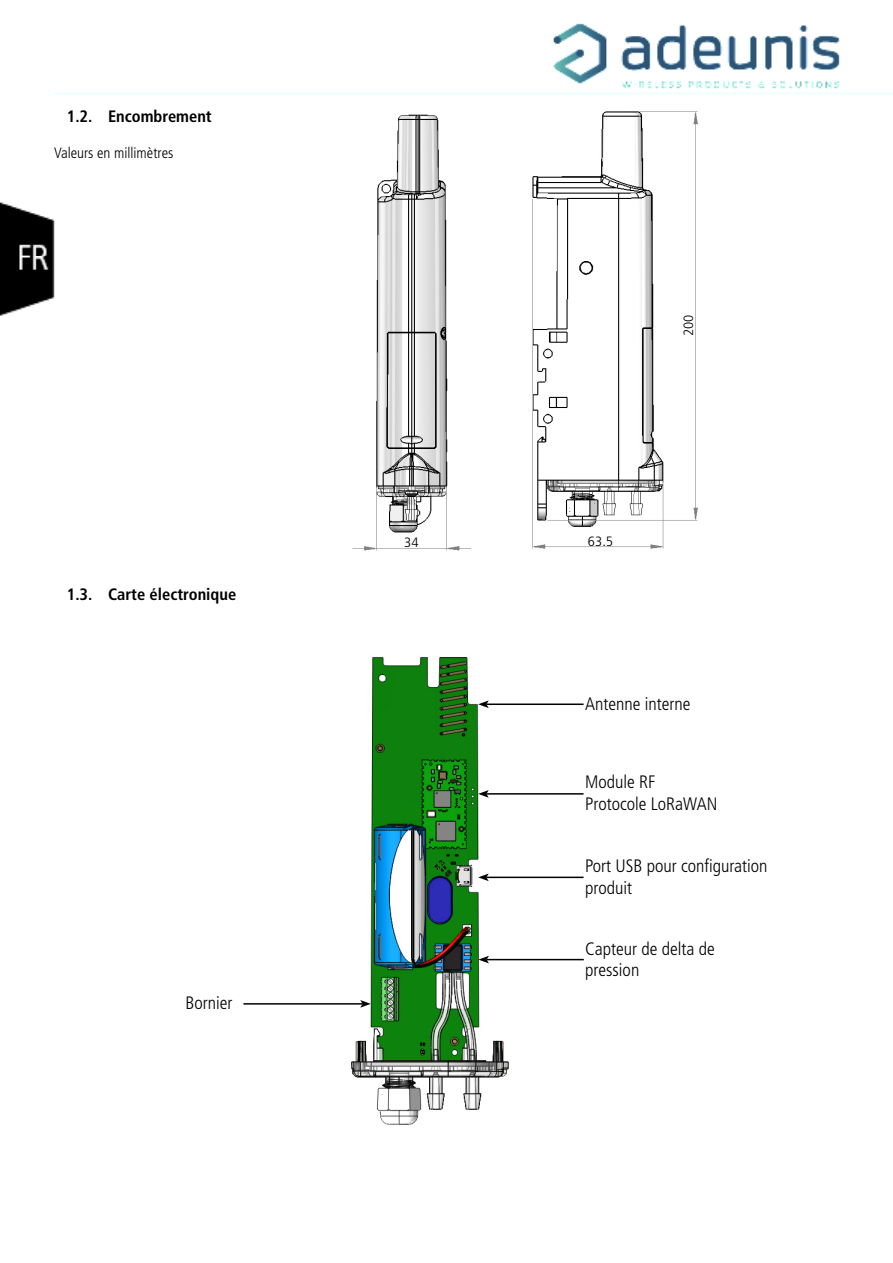
<style>
.page{position:relative;width:893px;height:1263px;background:#fff}
.page>*{position:absolute;margin:0;border:0;box-sizing:border-box;transform-origin:0 0}
.t1{font:300 condensed 18px/21.6px "Frutiger LT";color:#000}
.t2{font:700 condensed 16.5px "Frutiger LT";color:#000}
.Texte{font:300 condensed 15px "Frutiger LT";color:#000}
.t3{font:300 condensed 13.5px "Frutiger LT";color:#000;scale:1.11 1}
</style>
<div class="page">
<img style="left:0;top:22px;width:893px;height:983px">
<img style="left:510px;top:106px;width:320px;height:449px">
<img style="left:337px;top:114px;width:149px;height:456px">
<img style="left:248px;top:649px;width:343px;height:476px">
<hr style="left:243px;top:1003px;width:120px;height:1px;background:#000">
<svg style="left:360px;top:1000px;width:11px;height:8px"></svg>
<hr style="left:486px;top:793px;width:98px;height:2px;background:#000">
<svg style="left:478px;top:790px;width:11px;height:8px"></svg>
<hr style="left:486px;top:703px;width:98px;height:2px;background:#000">
<svg style="left:478px;top:700px;width:11px;height:8px"></svg>
<hr style="left:486px;top:876px;width:98px;height:2px;background:#000">
<svg style="left:478px;top:873px;width:11px;height:8px"></svg>
<div style="left:682px;top:312px;width:11px;height:26px;background:#fff"></div>
<div style="left:571px;top:534px;width:59px;height:12px;background:#fff"></div>
<div style="left:399px;top:535px;width:25px;height:12px;background:#fff"></div>
<hr style="left:487px;top:959px;width:97px;height:1px;background:#000">
<svg style="left:478px;top:956px;width:11px;height:7px"></svg>
<p class="t2" style="left:67px;top:107px;width:146px">1.2. Encombrement</p>
<p class="Texte" style="left:54px;top:145px;width:121px">Valeurs en millimètres</p>
<p class="t2" style="left:67px;top:584px;width:171px">1.3. Carte électronique</p>
<p class="t1" style="left:185px;top:992px;width:49px">Bornier</p>
<p class="t3" style="left:681px;top:336px;width:21px;rotate:-90deg">200</p>
<p class="t3" style="left:404px;top:534px;width:14px">34</p>
<p class="t3" style="left:588px;top:533px;width:24px">63.5</p>
<p class="t1" style="left:585px;top:693px;width:107px">Antenne interne</p>
<p class="t1" style="left:585px;top:771px;width:72px">Module RF</p>
<p class="t1" style="left:585px;top:793px;width:134px">Protocole LoRaWAN</p>
<p class="t1" style="left:585px;top:856px;width:184px">Port USB pour configuration produit</p>
<p class="t1" style="left:585px;top:938px;width:131px">Capteur de delta de pression</p>
</div>
